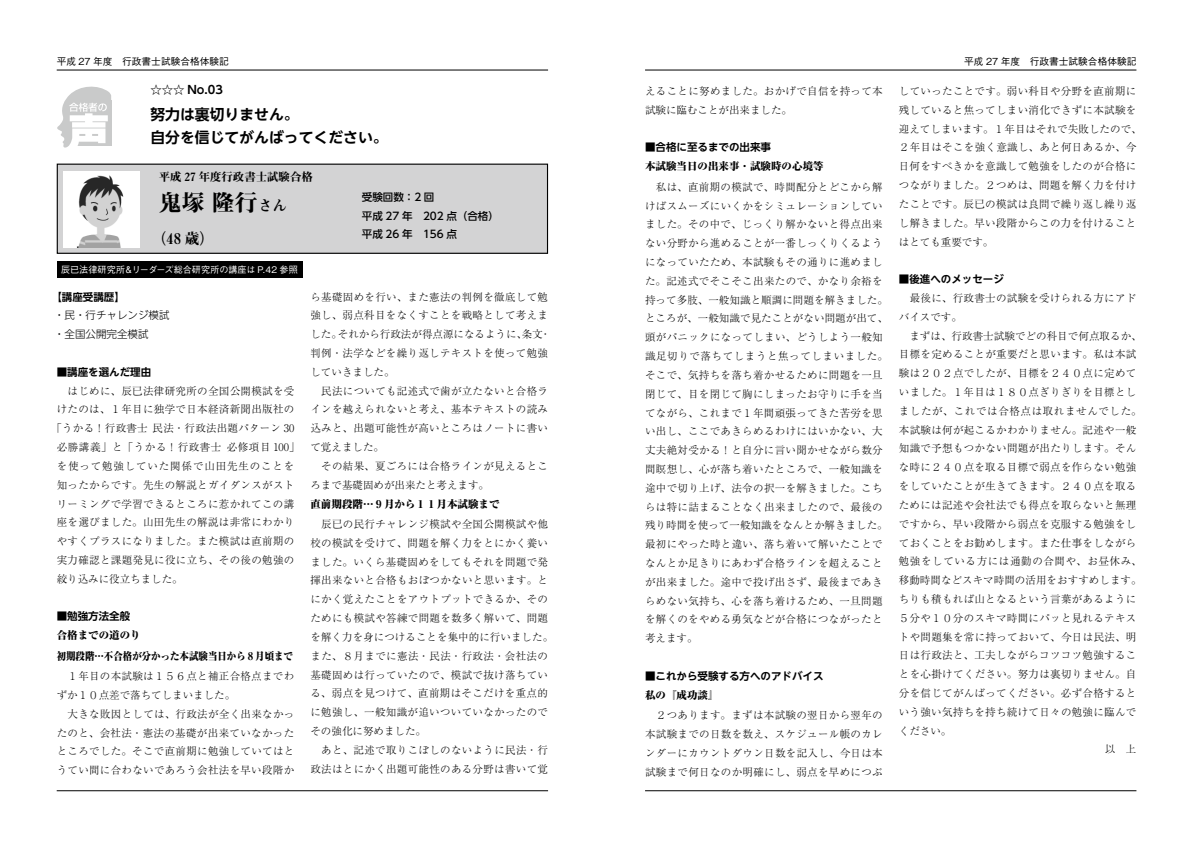
<style>
.page{position:relative;width:1191px;height:842px;background:#fff}
.page>*{position:absolute;margin:0;border:0;box-sizing:border-box;transform-origin:0 0}
.t1{font:22.8px "Midashi Min Pr 6 MA31";color:#000}
.t2{font:700 14.8px/22.8px "UD Shin Go NT Pro De";color:#000}
.t3{font:14.8px "Midashi Min Pr 6 MA31";color:#000}
.t4{font:11.4px "Midashi Min Pr 6 MA31";color:#000}
.t5{font:700 11.4px "UD Shin Go NT Pro De";color:#000}
.t6{font:300 10.5px/18.8px "Ryumin Pr 6";letter-spacing:.03em;color:#000}
.t7{font:800 expanded 10.5px/20.5px "Ryumin Pr 6";color:#000}
.t8{font:700 10.5px "UD Shin Go NT Pro De";color:#000}
.t9{font:300 10.5px "Ryumin Pr 6";letter-spacing:.005em;color:#000}
.t10{font:300 10.5px "Ryumin Pr 6";letter-spacing:.06em;color:#000}
.t11{font:500 10.5px/18.4px "UD Shin Go NT Pro";color:#000}
.t12{font:300 10.5px "Ryumin Pr 6";letter-spacing:.055em;color:#000}
.t13{font:300 10.5px "Ryumin Pr 6";letter-spacing:.08em;color:#000}
.t14{font:300 10.5px/18.8px "UD Shin Go NT Pro";color:#000}
.t15{font:300 10.5px "Ryumin Pr 6";color:#000}
.t16{font:500 9.7px "Gothic BBB Pr 6";color:#000}
.t17{font:500 9.1px "Gothic BBB Pr 6";letter-spacing:-.01em;color:#fff}
.s1{font-size:14.8px}
</style>
<div class="page">
<hr style="left:57px;top:70px;width:491px;height:1px;background:#000">
<hr style="left:645px;top:70px;width:491px;height:1px;background:#000">
<hr style="left:57px;top:790px;width:491px;height:1px;background:#000">
<hr style="left:645px;top:790px;width:491px;height:1px;background:#000">
<svg style="left:57px;top:86px;width:54px;height:62px"></svg>
<div style="left:57px;top:164px;width:490px;height:89px;background:#d3d3d4"></div>
<div style="left:57px;top:164px;width:491px;height:90px;border:1px solid #000"></div>
<img style="left:64px;top:171px;width:76px;height:76px">
<div style="left:57px;top:261px;width:245px;height:16px;background:#000"></div>
<p class="t16" style="left:57px;top:54px;width:174px">平成 27 年度　行政書士試験合格体験記</p>
<p class="t16" style="left:964px;top:54px;width:174px">平成 27 年度　行政書士試験合格体験記</p>
<p class="t5" style="left:150px;top:81px;width:74px">☆☆☆ No.03</p>
<h2 class="t2" style="left:150px;top:103px;width:239px">努力は裏切りません。<br>自分を信じてがんばってください。</h2>
<p class="t4" style="left:159px;top:168px;width:155px">平成 27 年度行政書士試験合格</p>
<h1 class="t1" style="left:159px;top:185px;width:130px">鬼塚 隆行<span class="s1">さん</span></h1>
<h2 class="t3" style="left:151px;top:227px;width:64px">（48 歳）</h2>
<p class="t11" style="left:362px;top:188px;width:139px">受験回数：2 回<br>平成 27 年　202 点（合格）平成 26 年　156 点</p>
<p class="t17" style="left:61px;top:262px;width:238px">辰已法律研究所＆リーダーズ総合研究所の講座は P.42 参照</p>
<p class="t8" style="left:51px;top:288px;width:75px">【講座受講歴】</p>
<p class="t14" style="left:54px;top:306px;width:117px">・民・行チャレンジ模試・全国公開完全模試</p>
<p class="t8" style="left:57px;top:363px;width:96px">■講座を選んだ理由</p>
<p class="t6" style="left:57px;top:381px;width:239px">　はじめに、辰已法律研究所の全国公開模試を受</p>
<p class="t6" style="left:57px;top:399px;width:239px">けたのは、１年目に独学で日本経済新聞出版社の</p>
<p class="t6" style="left:51px;top:418px;width:244px">「うかる！行政書士 民法・行政法出題パターン 30</p>
<p class="t12" style="left:57px;top:439px;width:244px">必勝講義」と「うかる！行政書士 必修項目 100」</p>
<p class="t13" style="left:57px;top:458px;width:239px">を使って勉強していた関係で山田先生のことを</p>
<p class="t6" style="left:57px;top:475px;width:239px">知ったからです。先生の解説とガイダンスがスト</p>
<p class="t6" style="left:57px;top:494px;width:239px">リーミングで学習できるところに惹かれてこの講</p>
<p class="t6" style="left:57px;top:512px;width:239px">座を選びました。山田先生の解説は非常にわかり</p>
<p class="t6" style="left:57px;top:531px;width:239px">やすくプラスになりました。また模試は直前期の</p>
<p class="t6" style="left:57px;top:550px;width:239px">実力確認と課題発見に役に立ち、その後の勉強の</p>
<p class="t15" style="left:57px;top:571px;width:128px">絞り込みに役立ちました。</p>
<p class="t8" style="left:57px;top:608px;width:75px">■勉強方法全般</p>
<p class="t7" style="left:57px;top:625px;width:238px">合格までの道のり<br>初期段階…不合格が分かった本試験当日から８月頃まで</p>
<p class="t6" style="left:57px;top:666px;width:239px">　１年目の本試験は１５６点と補正合格点までわずか１０点差で落ちてしまいました。<br>　大きな敗因としては、行政法が全く出来なかったのと、会社法・憲法の基礎が出来ていなかったところでした。そこで直前期に勉強していてはとうてい間に合わないであろう会社法を早い段階か</p>
<p class="t6" style="left:310px;top:287px;width:242px">ら基礎固めを行い、また憲法の判例を徹底して勉強し、弱点科目をなくすことを戦略として考えました。それから行政法が得点源になるように、条文・判例・法学などを繰り返しテキストを使って勉強していきました。<br>　民法についても記述式で歯が立たないと合格ラインを越えられないと考え、基本テキストの読み込みと、出題可能性が高いところはノートに書いて覚えました。<br>　その結果、夏ごろには合格ラインが見えるところまで基礎固めが出来たと考えます。</p>
<p class="t7" style="left:310px;top:493px;width:191px">直前期段階…９月から１１月本試験まで</p>
<p class="t6" style="left:310px;top:514px;width:244px">　辰已の民行チャレンジ模試や全国公開模試や他校の模試を受けて、問題を解く力をとにかく養いました。いくら基礎固めをしてもそれを問題で発揮出来ないと合格もおぼつかないと思います。とにかく覚えたことをアウトプットできるか、そのためにも模試や答練で問題を数多く解いて、問題を解く力を身につけることを集中的に行いました。また、８月までに憲法・民法・行政法・会社法の基礎固めは行っていたので、模試で抜け落ちている、弱点を見つけて、直前期はそこだけを重点的に勉強し、一般知識が追いついていなかったのでその強化に努めました。<br>　あと、記述で取りこぼしのないように民法・行政法はとにかく出題可能性のある分野は書いて覚</p>
<p class="t6" style="left:645px;top:81px;width:239px">えることに努めました。おかげで自信を持って本試験に臨むことが出来ました。</p>
<p class="t8" style="left:645px;top:139px;width:128px">■合格に至るまでの出来事</p>
<p class="t7" style="left:645px;top:156px;width:180px">本試験当日の出来事・試験時の心境等</p>
<p class="t6" style="left:645px;top:177px;width:244px">　私は、直前期の模試で、時間配分とどこから解けばスムーズにいくかをシミュレーションしていました。その中で、じっくり解かないと得点出来ない分野から進めることが一番しっくりくるようになっていたため、本試験もその通りに進めました。記述式でそこそこ出来たので、かなり余裕を持って多肢、一般知識と順調に問題を解きました。ところが、一般知識で見たことがない問題が出て、頭がパニックになってしまい、どうしよう一般知識足切りで落ちてしまうと焦ってしまいました。そこで、気持ちを落ち着かせるために問題を一旦閉じて、目を閉じて胸にしまったお守りに手を当てながら、これまで１年間頑張ってきた苦労を思い出し、ここであきらめるわけにはいかない、大丈夫絶対受かる！と自分に言い聞かせながら数分間瞑想し、心が落ち着いたところで、一般知識を途中で切り上げ、法令の択一を解きました。こちらは特に詰まることなく出来ましたので、最後の残り時間を使って一般知識をなんとか解きました。最初にやった時と違い、落ち着いて解いたことでなんとか足きりにあわず合格ラインを超えることが出来ました。途中で投げ出さず、最後まであきらめない気持ち、心を落ち着けるため、一旦問題を解くのをやめる勇気などが合格につながったと考えます。</p>
<p class="t8" style="left:645px;top:667px;width:180px">■これから受験する方へのアドバイス</p>
<p class="t7" style="left:645px;top:684px;width:75px">私の『成功談』</p>
<p class="t6" style="left:645px;top:705px;width:239px;text-align:justify">　２つあります。まずは本試験の翌日から翌年の本試験までの日数を数え、スケジュール帳のカレンダーにカウントダウン日数を記入し、今日は本試験まで何日なのか明確にし、弱点を早めにつぶ</p>
<p class="t6" style="left:899px;top:81px;width:244px">していったことです。弱い科目や分野を直前期に残していると焦ってしまい消化できずに本試験を迎えてしまいます。１年目はそれで失敗したので、<br>２年目はそこを強く意識し、あと何日あるか、今日何をすべきかを意識して勉強をしたのが合格につながりました。２つめは、問題を解く力を付けたことです。辰已の模試は良問で繰り返し繰り返し解きました。早い段階からこの力を付けることはとても重要です。</p>
<p class="t8" style="left:899px;top:271px;width:107px">■後進へのメッセージ</p>
<p class="t6" style="left:899px;top:288px;width:239px">　最後に、行政書士の試験を受けられる方にアド</p>
<p class="t6" style="left:899px;top:307px;width:65px">バイスです。</p>
<p class="t9" style="left:899px;top:327px;width:244px">　まずは、行政書士試験でどの科目で何点取るか、</p>
<p class="t6" style="left:899px;top:344px;width:239px">目標を定めることが重要だと思います。私は本試</p>
<p class="t6" style="left:899px;top:363px;width:239px">験は２０２点でしたが、目標を２４０点に定めて</p>
<p class="t6" style="left:899px;top:382px;width:239px">いました。１年目は１８０点ぎりぎりを目標とし</p>
<p class="t10" style="left:899px;top:403px;width:244px">ましたが、これでは合格点は取れませんでした。</p>
<p class="t6" style="left:899px;top:420px;width:239px">本試験は何が起こるかわかりません。記述や一般</p>
<p class="t6" style="left:899px;top:438px;width:239px">知識で予想もつかない問題が出たりします。そん</p>
<p class="t6" style="left:899px;top:457px;width:239px">な時に２４０点を取る目標で弱点を作らない勉強</p>
<p class="t6" style="left:899px;top:476px;width:239px">をしていたことが生きてきます。２４０点を取る</p>
<p class="t6" style="left:899px;top:495px;width:239px">ためには記述や会社法でも得点を取らないと無理</p>
<p class="t6" style="left:899px;top:514px;width:239px">ですから、早い段階から弱点を克服する勉強をし</p>
<p class="t6" style="left:899px;top:532px;width:239px">ておくことをお勧めします。また仕事をしながら</p>
<p class="t10" style="left:899px;top:553px;width:244px">勉強をしている方には通勤の合間や、お昼休み、</p>
<p class="t9" style="left:899px;top:572px;width:244px">移動時間などスキマ時間の活用をおすすめします。</p>
<p class="t6" style="left:899px;top:589px;width:239px">ちりも積もれば山となるという言葉があるように</p>
<p class="t6" style="left:899px;top:608px;width:239px">５分や１０分のスキマ時間にパッと見れるテキス</p>
<p class="t6" style="left:899px;top:627px;width:239px">トや問題集を常に持っておいて、今日は民法、明</p>
<p class="t6" style="left:899px;top:645px;width:239px">日は行政法と、工夫しながらコツコツ勉強するこ</p>
<p class="t6" style="left:899px;top:664px;width:239px">とを心掛けてください。努力は裏切りません。自</p>
<p class="t6" style="left:899px;top:683px;width:239px">分を信じてがんばってください。必ず合格すると</p>
<p class="t6" style="left:899px;top:702px;width:239px">いう強い気持ちを持ち続けて日々の勉強に臨んで</p>
<p class="t6" style="left:899px;top:721px;width:54px">ください。</p>
<p class="t6" style="left:1105px;top:739px;width:33px">以　上</p>
</div>
